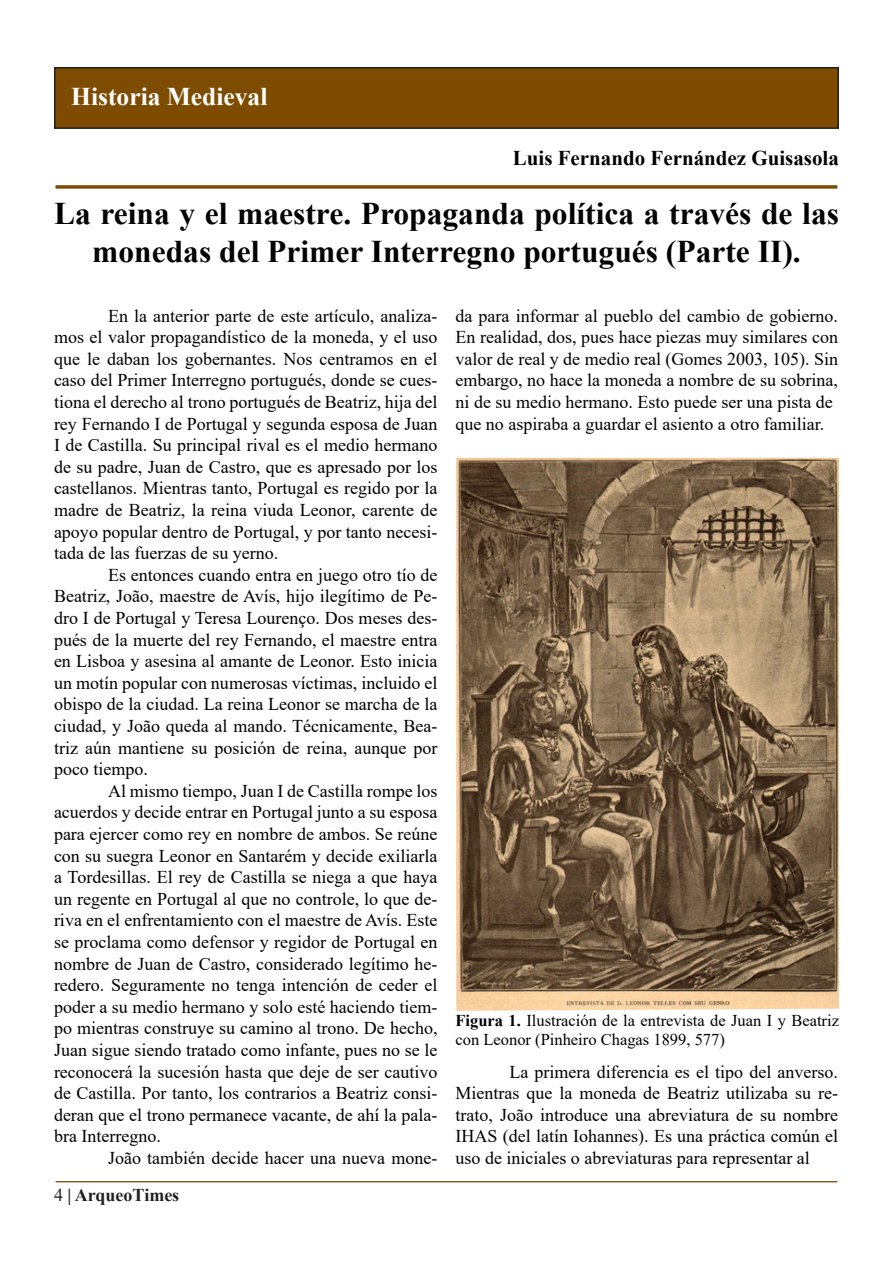
<style>
.page{position:relative;width:893px;height:1263px;background:#fff}
.page>*{position:absolute;margin:0;border:0;box-sizing:border-box;transform-origin:0 0}
.t1{font:700 31.5px/37.8px "Times New Roman";color:#000;text-align:center}
.t2{font:700 25.5px "Times New Roman";color:#fff}
.t3{font:700 21px "Times New Roman";color:#000}
.t4{font:18px/21.6px "Times New Roman";color:#000;text-align:justify}
.t5{font:700 18px "Times New Roman";color:#231f20}
.t6{font:16.5px/19.8px "Times New Roman";color:#000}
.s1{font-weight:400}
.s2{font-weight:700}
</style>
<div class="page">
<div style="left:55px;top:68px;width:783px;height:60px;background:#7d4c00"></div>
<div style="left:54px;top:67px;width:785px;height:62px;border:2px solid #231f20"></div>
<svg style="left:55px;top:185px;width:783px;height:4px;background:#8d6321"></svg>
<svg style="left:55px;top:1181px;width:783px;height:2px;background:#a98857"></svg>
<img style="left:456px;top:458px;width:383px;height:553px">
<p class="t2" style="left:71px;top:78px;width:198px">Historia Medieval</p>
<p class="t3" style="left:513px;top:143px;width:328px">Luis Fernando Fernández Guisasola</p>
<p class="t1" style="left:54px;top:193px;width:786px">La reina y el maestre. Propaganda política a través de las monedas del Primer Interregno portugués (Parte II).</p>
<p class="t4" style="left:54px;top:304px;width:385px;text-indent:54px">En la anterior parte de este artículo, analiza&shy;mos el valor propagandístico de la moneda, y el uso que le daban los gobernantes. Nos centramos en el caso del Primer Interregno portugués, donde se cues&shy;tiona el derecho al trono portugués de Beatriz, hija del rey Fernando I de Portugal y segunda esposa de Juan I de Castilla. Su principal rival es el medio hermano de su padre, Juan de Castro, que es apresado por los castellanos. Mientras tanto, Portugal es regido por la madre de Beatriz, la reina viuda Leonor, carente de apoyo popular dentro de Portugal, y por tanto necesi&shy;tada de las fuerzas de su yerno.</p>
<p class="t4" style="left:54px;top:563px;width:385px;text-indent:54px">Es entonces cuando entra en juego otro tío de Beatriz, João, maestre de Avís, hijo ilegítimo de Pe&shy;dro I de Portugal y Teresa Lourenço. Dos meses des&shy;pués de la muerte del rey Fernando, el maestre entra en Lisboa y asesina al amante de Leonor. Esto inicia un motín popular con numerosas víctimas, incluido el obispo de la ciudad. La reina Leonor se marcha de la ciudad, y João queda al mando. Técnicamente, Bea&shy;triz aún mantiene su posición de reina, aunque por poco tiempo.</p>
<p class="t4" style="left:54px;top:779px;width:385px;text-indent:54px">Al mismo tiempo, Juan I de Castilla rompe los acuerdos y decide entrar en Portugal junto a su esposa para ejercer como rey en nombre de ambos. Se reúne con su suegra Leonor en Santarém y decide exiliarla a Tordesillas. El rey de Castilla se niega a que haya un regente en Portugal al que no controle, lo que de&shy;riva en el enfrentamiento con el maestre de Avís. Este se proclama como defensor y regidor de Portugal en nombre de Juan de Castro, considerado legítimo he&shy;redero. Seguramente no tenga intención de ceder el poder a su medio hermano y solo esté haciendo tiem&shy;po mientras construye su camino al trono. De hecho, Juan sigue siendo tratado como infante, pues no se le reconocerá la sucesión hasta que deje de ser cautivo de Castilla. Por tanto, los contrarios a Beatriz consi&shy;deran que el trono permanece vacante, de ahí la pala&shy;bra Interregno.</p>
<p class="t4" style="left:108px;top:1147px;width:331px">João también decide hacer una nueva mone-</p>
<p class="t5" style="left:54px;top:1182px;width:127px"><span class="s1">4</span> | ArqueoTimes</p>
<p class="t4" style="left:455px;top:304px;width:384px">da para informar al pueblo del cambio de gobierno.<br>En realidad, dos, pues hace piezas muy similares con valor de real y de medio real (Gomes 2003, 105). Sin embargo, no hace la moneda a nombre de su sobrina, ni de su medio hermano. Esto puede ser una pista de</p>
<p class="t4" style="left:455px;top:412px;width:370px">que no aspiraba a guardar el asiento a otro familiar.</p>
<p class="t6" style="left:455px;top:1009px;width:385px"><span class="s2">Figura 1.</span> Ilustración de la entrevista de Juan I y Beatriz con Leonor (Pinheiro Chagas 1899, 577)</p>
<p class="t4" style="left:455px;top:1060px;width:384px;text-indent:54px">La primera diferencia es el tipo del anverso.<br>Mientras que la moneda de Beatriz utilizaba su re&shy;trato, João introduce una abreviatura de su nombre IHAS (del latín Iohannes). Es una práctica común el uso de iniciales o abreviaturas para representar al</p>
</div>
